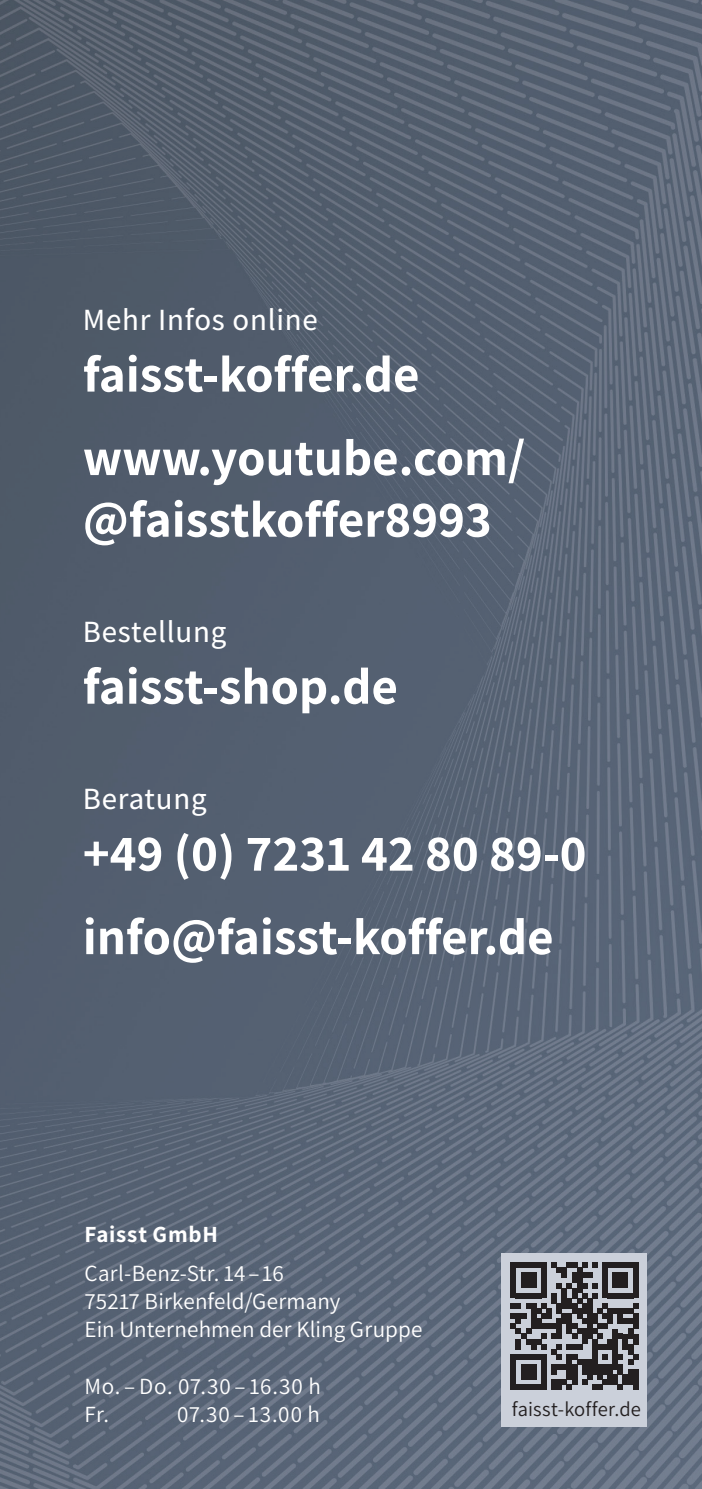
<style>
.page{position:relative;width:702px;height:1489px;background:#fff}
.page>*{position:absolute;margin:0;border:0;box-sizing:border-box;transform-origin:0 0}
.t1{font:700 51.25px/83.5px "Assistant";color:#fff}
.t2{font:500 30.75px "Assistant";letter-spacing:.025em;color:#fff}
.t3{font:23px/28.2px "Assistant";letter-spacing:.01em;color:#fff}
.t4{font:23px/28.2px "Assistant";letter-spacing:.03em;color:#fff}
.t5{font:700 23px "Assistant";letter-spacing:.03em;color:#fff}
.t6{font:20.5px "Assistant";letter-spacing:.005em;color:#231f20}
</style>
<div class="page">
<img style="left:0;top:0;width:702px;height:1488px">
<div style="left:501px;top:1253px;width:146px;height:173px;background:#cbd0da"></div>
<div style="left:511px;top:1354px;width:5px;height:35px;background:#231f20"></div>
<div style="left:521px;top:1364px;width:5px;height:15px;background:#231f20"></div>
<div style="left:526px;top:1364px;width:5px;height:15px;background:#231f20"></div>
<div style="left:531px;top:1364px;width:5px;height:15px;background:#231f20"></div>
<svg style="left:516px;top:1384px;width:25px;height:5px"></svg>
<div style="left:541px;top:1354px;width:5px;height:35px;background:#231f20"></div>
<div style="left:551px;top:1364px;width:5px;height:10px;background:#231f20"></div>
<div style="left:551px;top:1379px;width:5px;height:10px;background:#231f20"></div>
<div style="left:556px;top:1379px;width:5px;height:10px;background:#231f20"></div>
<div style="left:567px;top:1354px;width:5px;height:25px;background:#231f20"></div>
<svg style="left:561px;top:1379px;width:11px;height:10px"></svg>
<div style="left:572px;top:1364px;width:5px;height:20px;background:#231f20"></div>
<div style="left:582px;top:1359px;width:5px;height:15px;background:#231f20"></div>
<div style="left:587px;top:1359px;width:5px;height:20px;background:#231f20"></div>
<div style="left:592px;top:1338px;width:5px;height:36px;background:#231f20"></div>
<div style="left:597px;top:1364px;width:5px;height:15px;background:#231f20"></div>
<div style="left:602px;top:1364px;width:5px;height:10px;background:#231f20"></div>
<svg style="left:582px;top:1379px;width:25px;height:10px"></svg>
<div style="left:607px;top:1364px;width:5px;height:20px;background:#231f20"></div>
<div style="left:612px;top:1374px;width:5px;height:10px;background:#231f20"></div>
<div style="left:617px;top:1364px;width:6px;height:10px;background:#231f20"></div>
<svg style="left:617px;top:1384px;width:6px;height:5px"></svg>
<div style="left:623px;top:1374px;width:5px;height:10px;background:#231f20"></div>
<div style="left:628px;top:1369px;width:5px;height:15px;background:#231f20"></div>
<svg style="left:511px;top:1262px;width:127px;height:107px"></svg>
<div style="left:633px;top:1369px;width:5px;height:20px;background:#231f20"></div>
<p class="t2" style="left:83px;top:298px;width:236px">Mehr Infos online</p>
<p class="t1" style="left:83px;top:330px;width:444px">faisst-koffer.de www.youtube.com/</p>
<p class="t1" style="left:83px;top:475px;width:410px">@faisstkoffer8993</p>
<p class="t2" style="left:83px;top:610px;width:145px">Bestellung</p>
<p class="t1" style="left:83px;top:642px;width:316px">faisst-shop.de</p>
<p class="t2" style="left:83px;top:777px;width:125px">Beratung</p>
<p class="t1" style="left:83px;top:809px;width:505px">+49 (0) 7231 42 80 89-0 info@faisst-koffer.de</p>
<p class="t5" style="left:85px;top:1217px;width:135px">Faisst GmbH</p>
<p class="t3" style="left:85px;top:1257px;width:339px">Carl-Benz-Str. 14 – 16<br>75217 Birkenfeld/Germany<br>Ein Unternehmen der Kling Gruppe</p>
<p class="t4" style="left:85px;top:1370px;width:238px">Mo. – Do. 07.30 – 16.30 h<br>Fr.</p>
<p class="t3" style="left:177px;top:1398px;width:144px">07.30 – 13.00 h</p>
<p class="t6" style="left:511px;top:1395px;width:131px">faisst-koffer.de</p>
</div>
